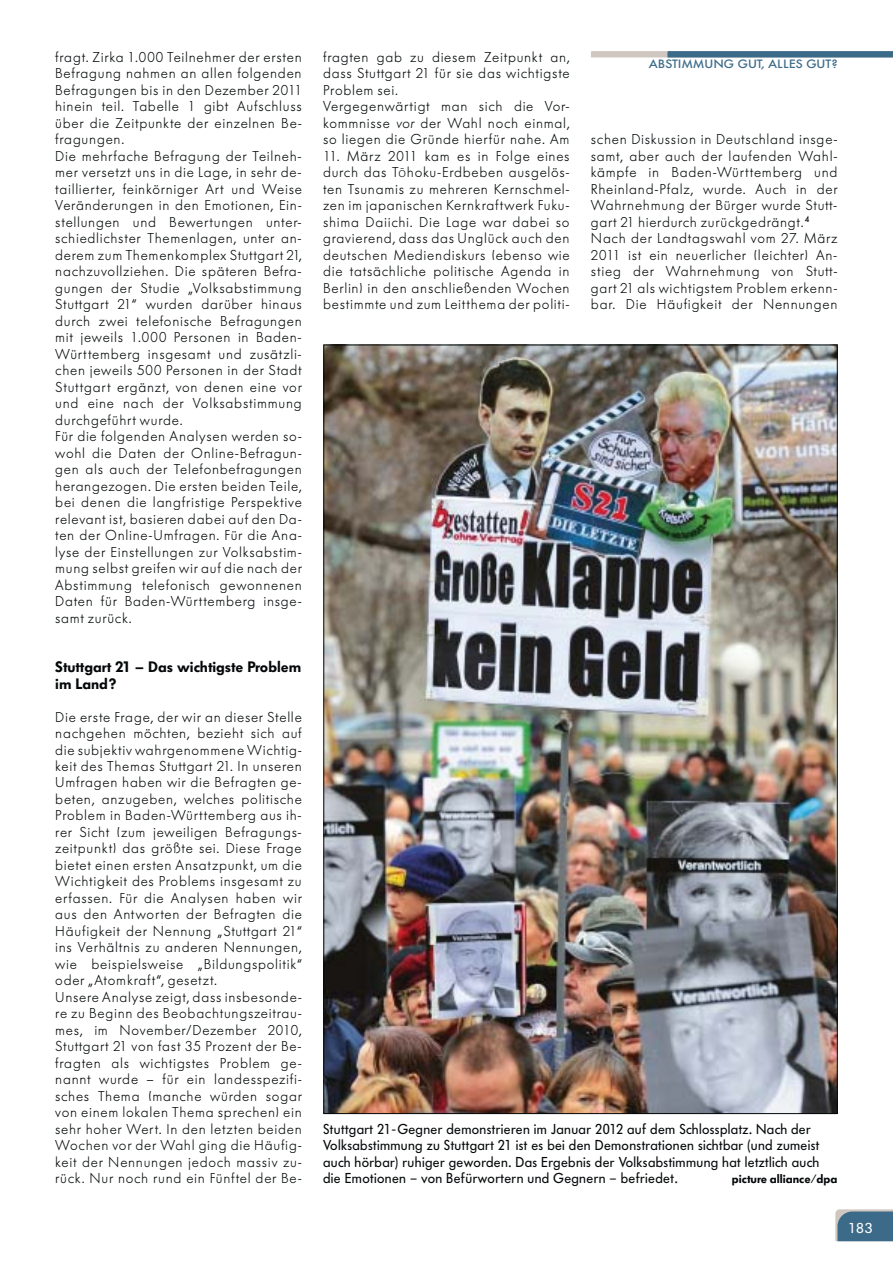
<style>
.page{position:relative;width:893px;height:1263px;background:#fff}
.page>*{position:absolute;margin:0;border:0;box-sizing:border-box;transform-origin:0 0}
.t1{font:600 15px/16.5px "Futura BQ";color:#040809}
.t2{font:300 14.25px/16.5px "Futura BQ";letter-spacing:.05em;color:#040809}
.t3{font:14.25px/16.5px "Futura BQ";letter-spacing:.025em;color:#040809}
.t4{font:14.25px "Futura BQ";color:#fff;scale:1.1 1}
.t5{font:500 12px "Futura BQ";color:#3c6b89;scale:1.1 1}
.t6{font:600 12px "Futura BQ";color:#040809}
.s1{font-style:italic}
.s2{font-family:"Myriad Pro"}
</style>
<div class="page">
<svg style="left:835px;top:1209px;width:58px;height:32px;background:#527992"></svg>
<svg style="left:591px;top:51px;width:302px;height:6px;background:#638397"></svg>
<img style="left:325px;top:347px;width:510px;height:765px">
<p class="t2" style="left:55px;top:49px;width:248px">fragt. Zirka 1.000 Teilnehmer der ersten Befragung nahmen an allen folgenden Befragungen bis in den Dezember 2011 hinein teil. Tabelle 1 gibt Aufschluss über die Zeitpunkte der einzelnen Be&shy;fragungen.<br>Die mehrfache Befragung der Teilneh&shy;mer versetzt uns in die Lage, in sehr de&shy;taillierter, feinkörniger Art und Weise Veränderungen in den Emotionen, Ein&shy;stellungen und Bewertungen unter&shy;schiedlichster Themenlagen, unter an&shy;derem zum Themenkomplex Stuttgart 21, nachzuvollziehen. Die späteren Befra&shy;gungen der Studie „Volksabstimmung Stuttgart 21“ wurden darüber hinaus durch zwei telefonische Befragungen mit jeweils 1.000 Personen in Baden-Württemberg insgesamt und zusätzli&shy;chen jeweils 500 Personen in der Stadt Stuttgart ergänzt, von denen eine vor und eine nach der Volksabstimmung durchgeführt wurde.<br>Für die folgenden Analysen werden so&shy;wohl die Daten der Online-Befragun&shy;gen als auch der Telefonbefragungen herangezogen. Die ersten beiden Teile, bei denen die langfristige Perspektive relevant ist, basieren dabei auf den Da&shy;ten der Online-Umfragen. Für die Ana&shy;lyse der Einstellungen zur Volksabstim&shy;mung selbst greifen wir auf die nach der Abstimmung telefonisch gewonnenen Daten für Baden-Württemberg insge&shy;samt zurück.</p>
<p class="t1" style="left:55px;top:659px;width:247px">Stuttgart 21 – Das wichtigste Problem im Land?</p>
<p class="t2" style="left:55px;top:709px;width:248px">Die erste Frage, der wir an dieser Stelle nachgehen möchten, bezieht sich auf die subjektiv wahrgenommene Wichtig&shy;keit des Themas Stuttgart 21. In unseren Umfragen haben wir die Befragten ge&shy;beten, anzugeben, welches politische Problem in Baden-Württemberg aus ih&shy;rer Sicht (zum jeweiligen Befragungs&shy;zeitpunkt) das größte sei. Diese Frage bietet einen ersten Ansatzpunkt, um die Wichtigkeit des Problems insgesamt zu erfassen. Für die Analysen haben wir aus den Antworten der Befragten die Häufigkeit der Nennung „Stuttgart 21“ ins Verhältnis zu anderen Nennungen, wie beispielsweise „Bildungspolitik“ oder „Atomkraft“, gesetzt.<br>Unsere Analyse zeigt, dass insbesonde&shy;re zu Beginn des Beobachtungszeitrau&shy;mes, im November/Dezember 2010, Stuttgart 21 von fast 35 Prozent der Be&shy;fragten als wichtigstes Problem ge&shy;nannt wurde – für ein landesspezifi&shy;sches Thema (manche würden sogar von einem lokalen Thema sprechen) ein sehr hoher Wert. In den letzten beiden Wochen vor der Wahl ging die Häufig&shy;keit der Nennungen jedoch massiv zu&shy;rück. Nur noch rund ein Fünftel der Be-</p>
<p class="t2" style="left:323px;top:49px;width:248px">fragten gab zu diesem Zeitpunkt an, dass Stuttgart 21 für sie das wichtigste<br>Problem sei.<br>Vergegenwärtigt man sich die Vor&shy;kommnisse <span class="s1">vor</span> der Wahl noch einmal, so liegen die Gründe hierfür nahe. Am</p>
<p class="t2" style="left:323px;top:148px;width:248px;text-align:justify">11. März 2011 kam es in Folge eines durch das T<span class="s2">ō</span>hoku-Erdbeben ausgelös&shy;ten Tsunamis zu mehreren Kernschmel&shy;zen im japanischen Kernkraftwerk Fuku&shy;shima Daiichi. Die Lage war dabei so gravierend, dass das Unglück auch den deutschen Mediendiskurs (ebenso wie die tatsächliche politische Agenda in Berlin) in den anschließenden Wochen bestimmte und zum Leitthema der politi-</p>
<p class="t5" style="left:649px;top:59px;width:173px">ABSTIMMUNG GUT, ALLES GUT?</p>
<p class="t2" style="left:591px;top:132px;width:248px">schen Diskussion in Deutschland insge&shy;samt, aber auch der laufenden Wahl&shy;kämpfe in Baden-Württemberg und Rheinland-Pfalz, wurde. Auch in der Wahrnehmung der Bürger wurde Stutt&shy;gart 21 hierdurch zurückgedrängt.<sup>4<br></sup>Nach der Landtagswahl vom 27. März 2011 ist ein neuerlicher (leichter) An&shy;stieg der Wahrnehmung von Stutt&shy;gart 21 als wichtigstem Problem erkenn&shy;bar. Die Häufigkeit der Nennungen</p>
<p class="t3" style="left:323px;top:1121px;width:498px">Stuttgart 21-Gegner demonstrieren im Januar 2012 auf dem Schlossplatz. Nach der Volksabstimmung zu Stuttgart 21 ist es bei den Demonstrationen sichtbar (und zumeist auch hörbar) ruhiger geworden. Das Ergebnis der Volksabstimmung hat letztlich auch die Emotionen – von Befürwortern und Gegnern – befriedet.</p>
<p class="t6" style="left:732px;top:1174px;width:107px">picture alliance/dpa</p>
<p class="t4" style="left:848px;top:1222px;width:24px">183</p>
</div>
